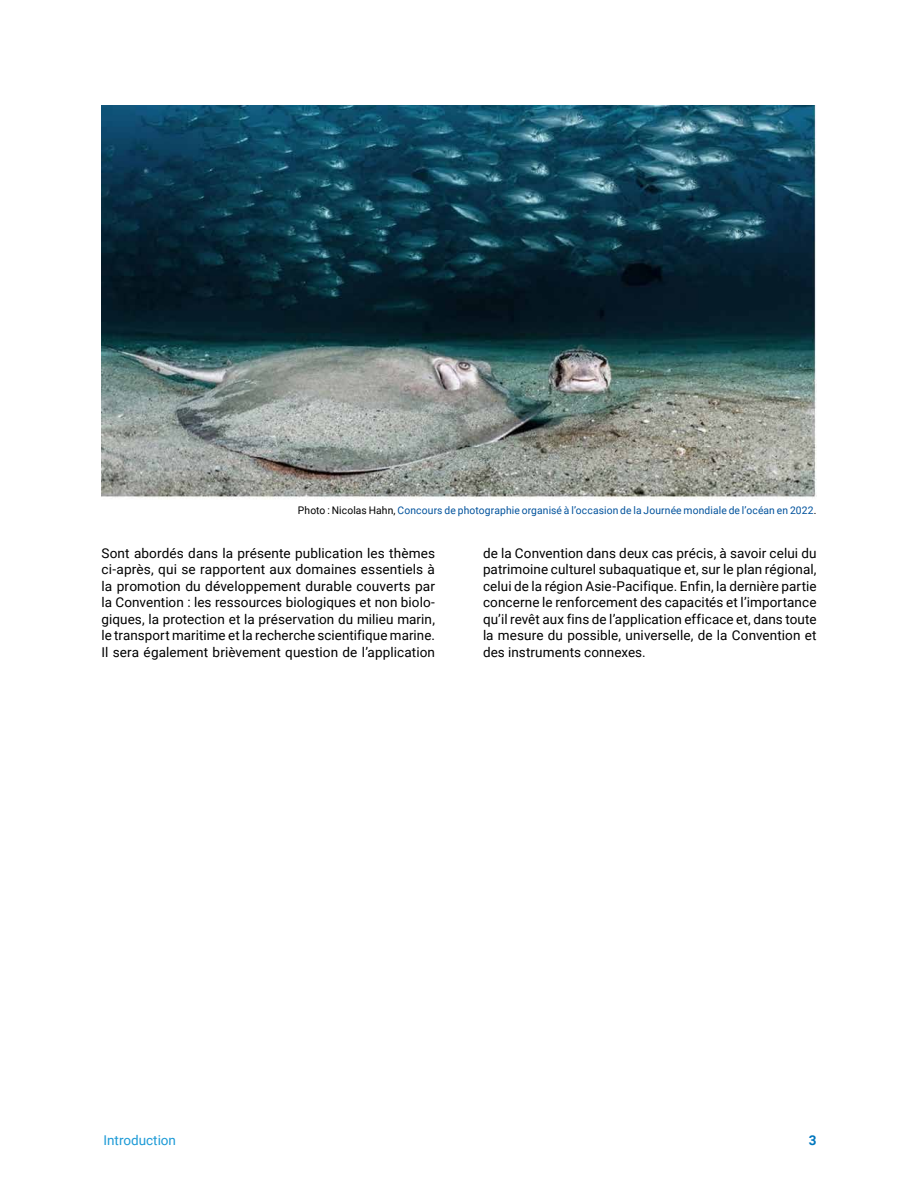
<style>
.page{position:relative;width:918px;height:1188px;background:#fff}
.page>*{position:absolute;margin:0;border:0;box-sizing:border-box;transform-origin:0 0}
.t1{font:13.5px/16.5px "Roboto";letter-spacing:.01em;color:#000;text-align:justify}
.t2{font:13.5px "Roboto";color:#1c9ad6}
.t3{font:700 13.5px "Roboto";color:#0077be}
.t4{font:10.5px "Roboto";letter-spacing:.015em;color:#00529c}
.s1{color:#000}
</style>
<div class="page">
<img style="left:101px;top:106px;width:716px;height:393px">
<p class="t4" style="left:298px;top:503px;width:520px"><span class="s1">Photo : Nicolas Hahn,</span> Concours de photographie organisé à l’occasion de la Journée mondiale de l’océan en 2022<span class="s1">.</span></p>
<p class="t1" style="left:101px;top:544px;width:335px">Sont abordés dans la présente publication les thèmes ci-après, qui se rapportent aux domaines essentiels à la promotion du développement durable couverts par la Convention : les ressources biologiques et non biolo&shy;giques, la protection et la préservation du milieu marin, le transport maritime et la recherche scientifique marine.<br>Il sera également brièvement question de l’application</p>
<p class="t1" style="left:483px;top:544px;width:335px">de la Convention dans deux cas précis, à savoir celui du patrimoine culturel subaquatique et, sur le plan régional, celui de la région Asie-Pacifique. Enfin, la dernière partie concerne le renforcement des capacités et l’importance qu’il revêt aux fins de l’application efficace et, dans toute la mesure du possible, universelle, de la Convention et des instruments connexes.</p>
<p class="t2" style="left:103px;top:1130px;width:74px">Introduction</p>
<p class="t3" style="left:809px;top:1130px;width:9px">3</p>
</div>
